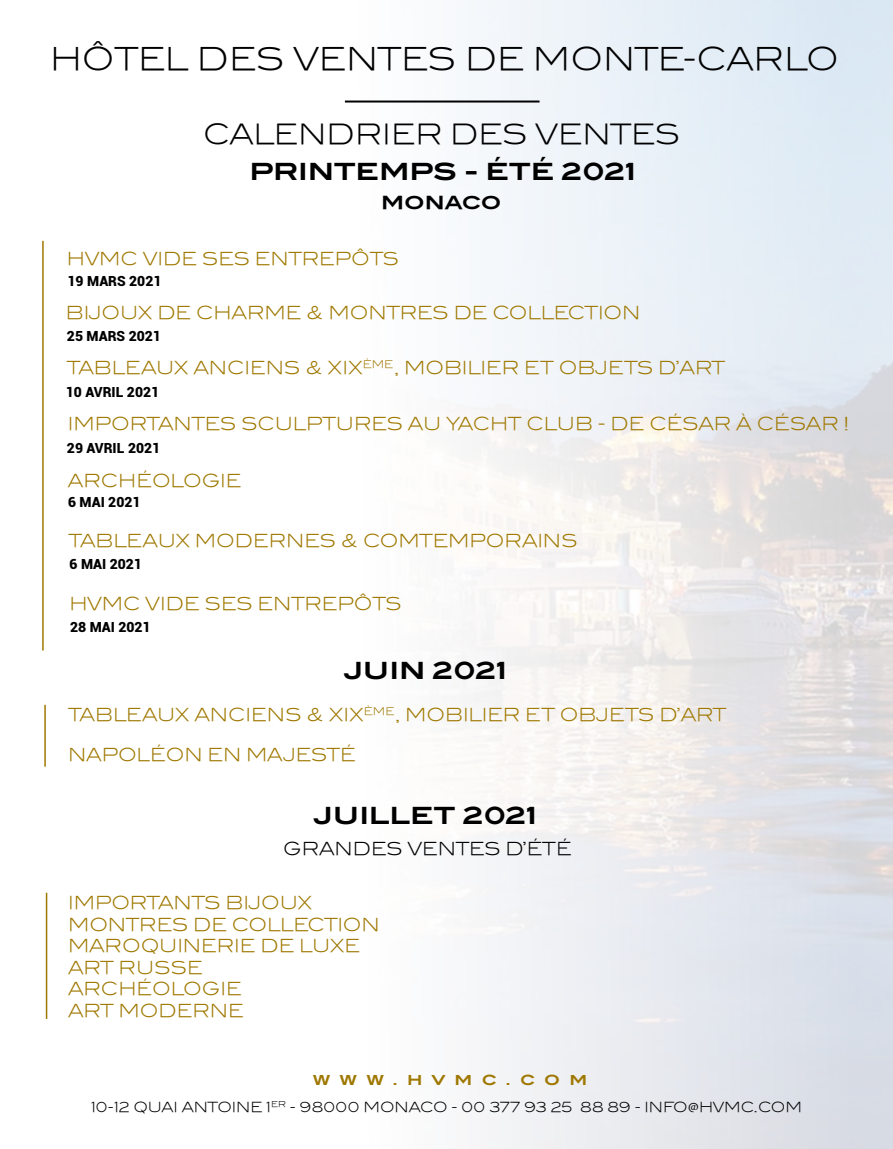
<style>
.page{position:relative;width:893px;height:1149px;background:#fff}
.page>*{position:absolute;margin:0;border:0;box-sizing:border-box;transform-origin:0 0}
.t1{font:31.35px "Blair ITCTT Light";letter-spacing:-.015em;color:#000}
.t2{font:27.9px "Blair ITCTT Light";letter-spacing:-.005em;color:#000}
.t3{font:700 23.85px "Blair ITC";letter-spacing:-.005em;color:#000}
.t4{font:18px "Blair ITCTT Bold";color:#000}
.t5{font:17.85px/21.5px "Blair ITCTT Light";color:#9f7800}
.t6{font:17.85px "Blair ITCTT Light";color:#000}
.t7{font:900 13.95px "Roboto";color:#000}
.t8{font:13.95px "Blair ITCTT Light";letter-spacing:-.01em;color:#000}
.t9{font:700 13.95px "Blair ITC";letter-spacing:.67em;color:#9f7800}
</style>
<div class="page">
<img style="left:42px;top:0;width:851px;height:1148px">
<hr style="left:345px;top:100px;width:195px;height:2px;background:#000">
<hr style="left:42px;top:241px;width:2px;height:409px;background:#9f7800">
<hr style="left:44px;top:704px;width:2px;height:62px;background:#9f7800">
<hr style="left:46px;top:892px;width:1px;height:126px;background:#9f7800">
<h1 class="t1" style="left:50px;top:40px;width:790px">HÔTEL DES VENTES DE MONTE-CARLO</h1>
<h2 class="t2" style="left:203px;top:118px;width:479px">CALENDRIER DES VENTES</h2>
<h3 class="t3" style="left:250px;top:157px;width:388px">PRINTEMPS - ÉTÉ 2021</h3>
<p class="t4" style="left:381px;top:191px;width:122px">MONACO</p>
<p class="t5" style="left:67px;top:248px;width:334px">HVMC VIDE SES ENTREPÔTS</p>
<p class="t7" style="left:68px;top:271px;width:95px">19 MARS 2021</p>
<p class="t5" style="left:66px;top:302px;width:576px">BIJOUX DE CHARME &amp; MONTRES DE COLLECTION</p>
<p class="t7" style="left:67px;top:326px;width:95px">25 MARS 2021</p>
<p class="t5" style="left:67px;top:356px;width:660px">TABLEAUX ANCIENS &amp; XIX<sup>ÈME</sup>, MOBILIER ET OBJETS D’ART</p>
<p class="t7" style="left:66px;top:381px;width:95px">10 AVRIL 2021</p>
<p class="t5" style="left:68px;top:413px;width:783px">IMPORTANTES SCULPTURES AU YACHT CLUB - DE CÉSAR À CÉSAR !</p>
<p class="t7" style="left:67px;top:438px;width:95px">29 AVRIL 2021</p>
<p class="t5" style="left:68px;top:470px;width:175px">ARCHÉOLOGIE</p>
<p class="t7" style="left:68px;top:492px;width:74px">6 MAI 2021</p>
<p class="t5" style="left:68px;top:529px;width:511px">TABLEAUX MODERNES &amp; COMTEMPORAINS</p>
<p class="t7" style="left:70px;top:554px;width:74px">6 MAI 2021</p>
<p class="t5" style="left:70px;top:592px;width:334px">HVMC VIDE SES ENTREPÔTS</p>
<p class="t7" style="left:70px;top:616px;width:82px">28 MAI 2021</p>
<h3 class="t3" style="left:343px;top:655px;width:165px">JUIN 2021</h3>
<p class="t5" style="left:68px;top:704px;width:660px">TABLEAUX ANCIENS &amp; XIX<sup>ÈME</sup>, MOBILIER ET OBJETS D’ART</p>
<p class="t5" style="left:68px;top:743px;width:289px">NAPOLÉON EN MAJESTÉ</p>
<h3 class="t3" style="left:313px;top:800px;width:225px">JUILLET 2021</h3>
<p class="t6" style="left:283px;top:838px;width:290px">GRANDES VENTES D’ÉTÉ</p>
<p class="t5" style="left:68px;top:892px;width:313px">IMPORTANTS BIJOUX<br>MONTRES DE COLLECTION<br>MAROQUINERIE DE LUXE<br>ART RUSSE<br>ARCHÉOLOGIE<br>ART MODERNE</p>
<p class="t9" style="left:313px;top:1071px;width:276px">WWW.HVMC.COM</p>
<p class="t8" style="left:91px;top:1098px;width:712px">10-12 QUAI ANTOINE 1<sup>ER</sup> - 98000 MONACO - 00 377 93 25 88 89 - INFO@HVMC.COM</p>
</div>
